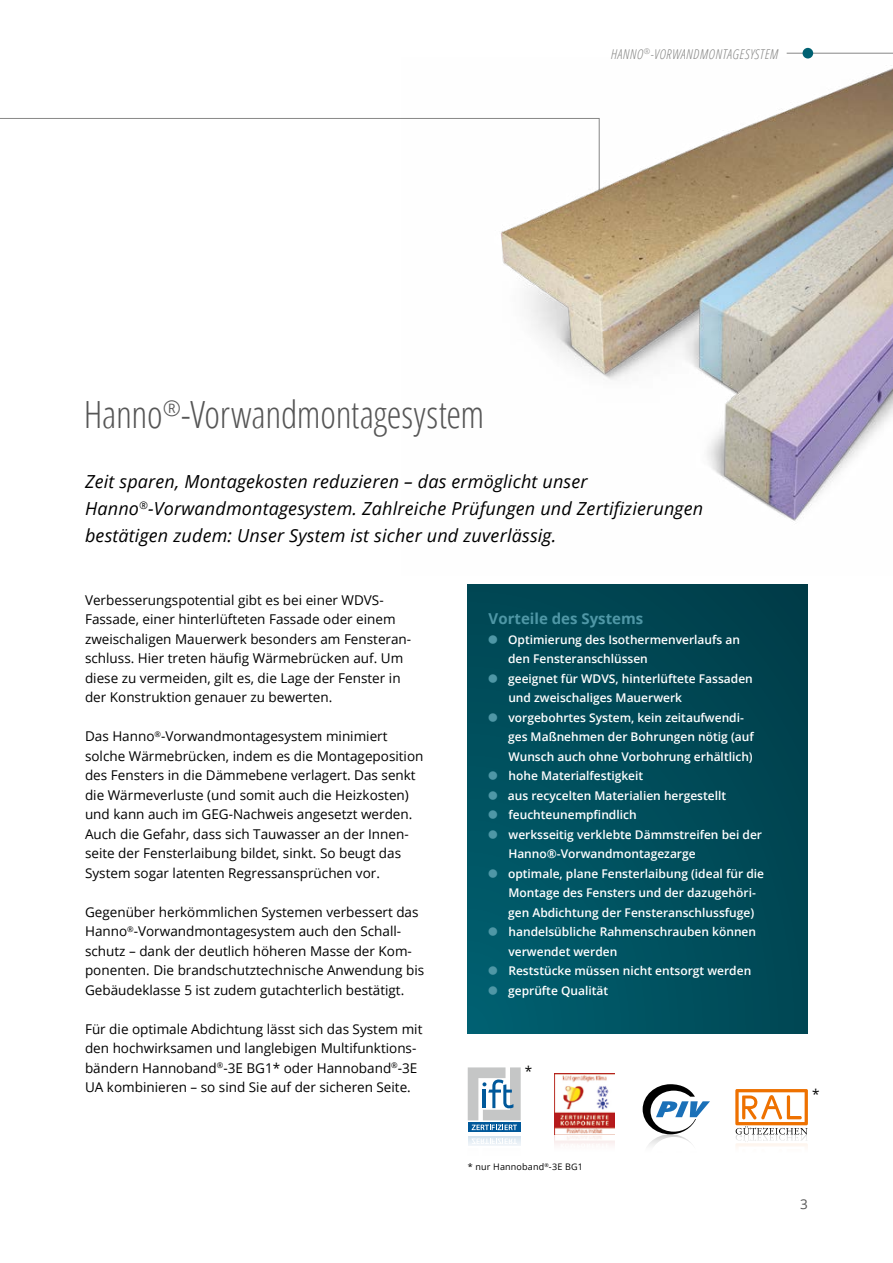
<style>
.page{position:relative;width:893px;height:1263px;background:#fff}
.page>*{position:absolute;margin:0;border:0;box-sizing:border-box;transform-origin:0 0}
.t1{font:300 condensed 37.5px "Open Sans";letter-spacing:-.01em;color:#565656}
.t2{font:italic 18px/27px "Open Sans";letter-spacing:.01em;color:#000}
.t3{font:700 15px "Open Sans";color:#4f97a6}
.t4{font:13.5px/19.5px "Open Sans";color:#000}
.t5{font:italic 300 condensed 13.5px "Open Sans";letter-spacing:.04em;color:#878786}
.t6{font:13.5px "Open Sans";color:#565656}
.t7{font:600 12px/19.5px "Open Sans";color:#fff}
.t8{font:9px "Open Sans";letter-spacing:.02em;color:#000}
</style>
<div class="page">
<hr style="left:787px;top:53px;width:106px;height:1px;background:#878786">
<div style="left:802px;top:48px;width:11px;height:11px;background:#006172;border-radius:50%"></div>
<div style="left:468px;top:584px;width:340px;height:450px;background:linear-gradient(to right,#005665,#004350)"></div>
<div style="left:465px;top:1065px;width:58px;height:69px;background:linear-gradient(to bottom,#f5f5f5,#fcfcfc)"></div>
<svg style="left:468px;top:1130px;width:53px;height:2px"></svg>
<svg style="left:468px;top:1067px;width:53px;height:63px"></svg>
<div style="left:468px;top:1136px;width:53px;height:10px;background:#d8e5ef"></div>
<svg style="left:468px;top:1138px;width:53px;height:8px"></svg>
<img style="left:554px;top:1074px;width:60px;height:71px">
<svg style="left:643px;top:1084px;width:67px;height:62px"></svg>
<svg style="left:735px;top:1089px;width:73px;height:58px"></svg>
<img style="left:402px;top:58px;width:491px;height:463px">
<p class="t5" style="left:611px;top:44px;width:169px">HANNO<sup>®</sup>-VORWANDMONTAGESYSTEM</p>
<h1 class="t1" style="left:84px;top:389px;width:402px">Hanno<sup>®</sup>-Vorwandmontagesystem</h1>
<h2 class="t2" style="left:85px;top:467px;width:620px">Zeit sparen, Montagekosten reduzieren – das ermöglicht unser<br>Hanno<sup>®</sup>-Vorwandmontagesystem. Zahlreiche Prüfungen und Zertifizierungen bestätigen zudem: Unser System ist sicher und zuverlässig.</h2>
<p class="t4" style="left:85px;top:590px;width:328px">Verbesserungspotential gibt es bei einer WDVS-Fassade, einer hinterlüfteten Fassade oder einem zweischaligen Mauerwerk besonders am Fensteran&shy;schluss. Hier treten häufig Wärmebrücken auf. Um diese zu vermeiden, gilt es, die Lage der Fenster in der Konstruktion genauer zu bewerten.</p>
<p class="t4" style="left:85px;top:726px;width:340px">Das Hanno<sup>®</sup>-Vorwandmontagesystem minimiert solche Wärmebrücken, indem es die Montageposition des Fensters in die Dämmebene verlagert. Das senkt die Wärmeverluste (und somit auch die Heizkosten) und kann auch im GEG-Nachweis angesetzt werden.<br>Auch die Gefahr, dass sich Tauwasser an der Innen&shy;seite der Fensterlaibung bildet, sinkt. So beugt das System sogar latenten Regressansprüchen vor.</p>
<p class="t4" style="left:85px;top:901px;width:341px">Gegenüber herkömmlichen Systemen verbessert das Hanno<sup>®</sup>-Vorwandmontagesystem auch den Schall&shy;schutz – dank der deutlich höheren Masse der Kom&shy;ponenten. Die brandschutztechnische Anwendung bis Gebäudeklasse 5 ist zudem gutachterlich bestätigt.</p>
<p class="t4" style="left:85px;top:1018px;width:339px">Für die optimale Abdichtung lässt sich das System mit den hochwirksamen und langlebigen Multifunktions&shy;bändern Hannoband<sup>®</sup>-3E BG1* oder Hannoband<sup>®</sup>-3E UA kombinieren – so sind Sie auf der sicheren Seite.</p>
<p class="t3" style="left:489px;top:608px;width:156px">Vorteile des Systems</p>
<p class="t7" style="left:508px;top:629px;width:258px">Optimierung des Isothermenverlaufs an den Fensteranschlüssen<br>geeignet für WDVS, hinterlüftete Fassaden und zweischaliges Mauerwerk<br>vorgebohrtes System, kein zeitaufwendi&shy;ges Maßnehmen der Bohrungen nötig (auf Wunsch auch ohne Vorbohrung erhältlich) hohe Materialfestigkeit<br>aus recycelten Materialien hergestellt feuchteunempfindlich<br>werksseitig verklebte Dämmstreifen bei der Hanno®-Vorwandmontagezarge<br>optimale, plane Fensterlaibung (ideal für die Montage des Fensters und der dazugehöri&shy;gen Abdichtung der Fensteranschlussfuge) handelsübliche Rahmenschrauben können verwendet werden<br>Reststücke müssen nicht entsorgt werden geprüfte Qualität</p>
<p class="t4" style="left:525px;top:1060px;width:9px">*</p>
<p class="t8" style="left:468px;top:1161px;width:117px">* nur Hannoband<sup>®</sup>-3E BG1</p>
<p class="t4" style="left:812px;top:1084px;width:9px">*</p>
<p class="t6" style="left:800px;top:1195px;width:9px">3</p>
</div>
